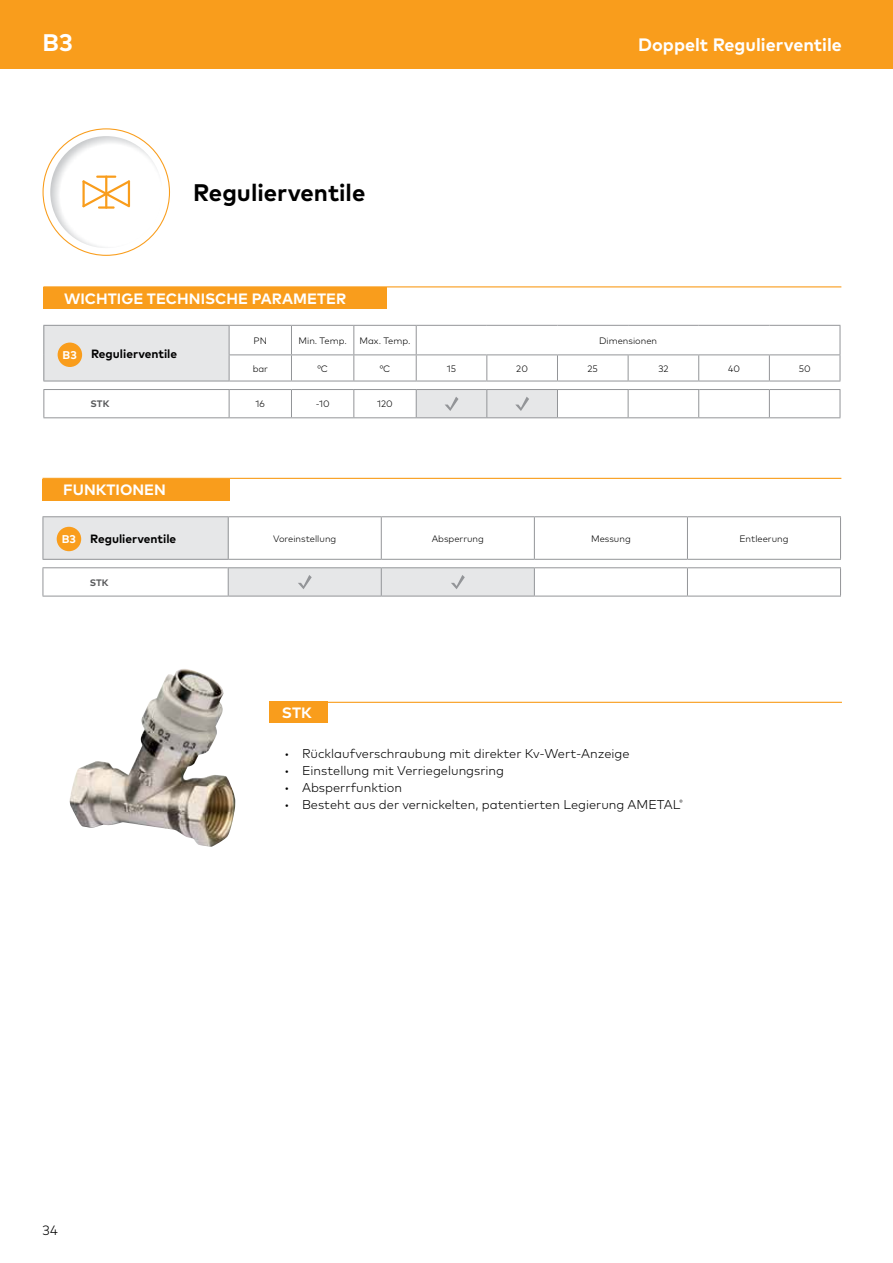
<style>
.page{position:relative;width:893px;height:1263px;background:#fff}
.page>*{position:absolute;margin:0;border:0;box-sizing:border-box;transform-origin:0 0}
.t1{font:700 24px "Mark Pro";color:#000}
.t2{font:700 24px "Mark Pro";color:#fff}
.t3{font:700 18px "Mark Pro";color:#fff}
.t4{font:700 15px "Mark Pro";color:#fff}
.t5{font:300 13.5px "Mark Pro";color:#000}
.t6{font:300 12.75px "Mark Pro";color:#000}
.t7{font:700 12px "Mark Pro";color:#000}
.t8{font:700 11.25px "Mark Pro";color:#fff}
.t9{font:700 9.45px "Mark Pro";color:#58595b}
.t10{font:300 9.3px "Mark Pro";color:#000}
</style>
<div class="page">
<div style="left:0;top:0;width:893px;height:68px;background:#f99d1c"></div>
<img style="left:50px;top:136px;width:112px;height:112px;border-radius:56px">
<svg style="left:82px;top:176px;width:48px;height:33px"></svg>
<hr style="left:98px;top:206px;width:17px;height:3px;background:#f99d1c">
<div style="left:43px;top:287px;width:344px;height:22px;background:#f99d1c"></div>
<hr style="left:43px;top:286px;width:798px;height:1px;background:#f99d1c">
<div style="left:44px;top:325px;width:185px;height:56px;background:#e6e7e8"></div>
<hr style="left:43px;top:325px;width:186px;height:1px;background:#939598">
<svg style="left:43px;top:326px;width:1px;height:55px"></svg>
<hr style="left:43px;top:381px;width:186px;height:1px;background:#939598">
<hr style="left:43px;top:417px;width:186px;height:1px;background:#939598">
<hr style="left:229px;top:325px;width:62px;height:1px;background:#939598">
<hr style="left:291px;top:325px;width:63px;height:1px;background:#939598">
<hr style="left:354px;top:325px;width:62px;height:1px;background:#939598">
<hr style="left:416px;top:325px;width:71px;height:1px;background:#939598">
<hr style="left:487px;top:325px;width:70px;height:1px;background:#939598">
<hr style="left:557px;top:325px;width:71px;height:1px;background:#939598">
<hr style="left:628px;top:325px;width:71px;height:1px;background:#939598">
<hr style="left:699px;top:325px;width:70px;height:1px;background:#939598">
<hr style="left:769px;top:325px;width:71px;height:1px;background:#939598">
<hr style="left:229px;top:354px;width:62px;height:1px;background:#939598">
<svg style="left:229px;top:326px;width:1px;height:55px"></svg>
<hr style="left:291px;top:354px;width:63px;height:1px;background:#939598">
<svg style="left:291px;top:326px;width:1px;height:55px"></svg>
<hr style="left:354px;top:354px;width:62px;height:1px;background:#939598">
<svg style="left:353px;top:326px;width:1px;height:55px"></svg>
<hr style="left:416px;top:354px;width:70px;height:1px;background:#939598">
<svg style="left:416px;top:326px;width:1px;height:55px"></svg>
<hr style="left:229px;top:381px;width:62px;height:1px;background:#939598">
<hr style="left:291px;top:381px;width:63px;height:1px;background:#939598">
<hr style="left:354px;top:381px;width:62px;height:1px;background:#939598">
<hr style="left:416px;top:381px;width:70px;height:1px;background:#939598">
<hr style="left:486px;top:354px;width:71px;height:1px;background:#939598">
<svg style="left:486px;top:355px;width:1px;height:26px"></svg>
<hr style="left:557px;top:354px;width:71px;height:1px;background:#939598">
<svg style="left:557px;top:355px;width:1px;height:26px"></svg>
<hr style="left:628px;top:354px;width:71px;height:1px;background:#939598">
<svg style="left:628px;top:355px;width:1px;height:26px"></svg>
<hr style="left:699px;top:354px;width:70px;height:1px;background:#939598">
<svg style="left:698px;top:355px;width:1px;height:26px"></svg>
<hr style="left:769px;top:354px;width:71px;height:1px;background:#939598">
<svg style="left:769px;top:355px;width:1px;height:26px"></svg>
<svg style="left:840px;top:326px;width:1px;height:55px"></svg>
<hr style="left:486px;top:381px;width:71px;height:1px;background:#939598">
<hr style="left:557px;top:381px;width:71px;height:1px;background:#939598">
<hr style="left:628px;top:381px;width:71px;height:1px;background:#939598">
<hr style="left:699px;top:381px;width:70px;height:1px;background:#939598">
<hr style="left:769px;top:381px;width:71px;height:1px;background:#939598">
<hr style="left:229px;top:417px;width:62px;height:1px;background:#939598">
<hr style="left:291px;top:417px;width:63px;height:1px;background:#939598">
<hr style="left:354px;top:417px;width:62px;height:1px;background:#939598">
<hr style="left:557px;top:417px;width:71px;height:1px;background:#939598">
<hr style="left:628px;top:417px;width:71px;height:1px;background:#939598">
<hr style="left:699px;top:417px;width:70px;height:1px;background:#939598">
<hr style="left:769px;top:417px;width:71px;height:1px;background:#939598">
<hr style="left:43px;top:389px;width:186px;height:1px;background:#939598">
<svg style="left:43px;top:390px;width:1px;height:27px"></svg>
<hr style="left:229px;top:389px;width:62px;height:1px;background:#939598">
<svg style="left:229px;top:390px;width:1px;height:27px"></svg>
<hr style="left:291px;top:389px;width:63px;height:1px;background:#939598">
<svg style="left:291px;top:390px;width:1px;height:27px"></svg>
<hr style="left:354px;top:389px;width:62px;height:1px;background:#939598">
<svg style="left:353px;top:390px;width:1px;height:27px"></svg>
<hr style="left:557px;top:389px;width:71px;height:1px;background:#939598">
<hr style="left:628px;top:389px;width:71px;height:1px;background:#939598">
<svg style="left:628px;top:390px;width:1px;height:27px"></svg>
<svg style="left:698px;top:390px;width:1px;height:27px"></svg>
<hr style="left:699px;top:389px;width:70px;height:1px;background:#939598">
<hr style="left:769px;top:389px;width:71px;height:1px;background:#939598">
<svg style="left:769px;top:390px;width:1px;height:27px"></svg>
<svg style="left:840px;top:390px;width:1px;height:27px"></svg>
<svg style="left:416px;top:389px;width:142px;height:29px;background:#dddee0"></svg>
<div style="left:58px;top:343px;width:24px;height:24px;background:#f99d1c;border-radius:50%"></div>
<div style="left:43px;top:479px;width:187px;height:21px;background:#f99d1c"></div>
<hr style="left:43px;top:478px;width:798px;height:1px;background:#f99d1c">
<div style="left:43px;top:517px;width:185px;height:42px;background:#e6e7e8"></div>
<hr style="left:43px;top:516px;width:185px;height:1px;background:#939598">
<hr style="left:43px;top:517px;width:1px;height:42px;background:#939598">
<hr style="left:43px;top:559px;width:185px;height:1px;background:#939598">
<hr style="left:43px;top:596px;width:185px;height:1px;background:#939598">
<hr style="left:228px;top:516px;width:153px;height:1px;background:#939598">
<hr style="left:228px;top:517px;width:1px;height:42px;background:#939598">
<hr style="left:381px;top:516px;width:153px;height:1px;background:#939598">
<hr style="left:381px;top:517px;width:1px;height:42px;background:#939598">
<hr style="left:534px;top:516px;width:153px;height:1px;background:#939598">
<hr style="left:534px;top:517px;width:1px;height:42px;background:#939598">
<hr style="left:687px;top:516px;width:154px;height:1px;background:#939598">
<hr style="left:687px;top:517px;width:1px;height:42px;background:#939598">
<hr style="left:840px;top:517px;width:1px;height:42px;background:#939598">
<hr style="left:228px;top:559px;width:153px;height:1px;background:#939598">
<hr style="left:381px;top:559px;width:153px;height:1px;background:#939598">
<hr style="left:534px;top:559px;width:153px;height:1px;background:#939598">
<hr style="left:687px;top:559px;width:154px;height:1px;background:#939598">
<hr style="left:228px;top:596px;width:153px;height:1px;background:#939598">
<hr style="left:381px;top:596px;width:153px;height:1px;background:#939598">
<hr style="left:534px;top:596px;width:153px;height:1px;background:#939598">
<hr style="left:687px;top:596px;width:154px;height:1px;background:#939598">
<hr style="left:43px;top:567px;width:185px;height:1px;background:#939598">
<svg style="left:43px;top:568px;width:1px;height:28px"></svg>
<hr style="left:535px;top:567px;width:152px;height:1px;background:#939598">
<hr style="left:687px;top:567px;width:154px;height:1px;background:#939598">
<hr style="left:228px;top:567px;width:153px;height:1px;background:#939598">
<hr style="left:381px;top:567px;width:154px;height:1px;background:#939598">
<svg style="left:687px;top:568px;width:1px;height:28px"></svg>
<svg style="left:840px;top:568px;width:1px;height:28px"></svg>
<svg style="left:228px;top:568px;width:307px;height:28px;background:#e2e3e4"></svg>
<div style="left:57px;top:527px;width:24px;height:24px;background:#f99d1c;border-radius:50%"></div>
<div style="left:269px;top:702px;width:58px;height:21px;background:#f99d1c"></div>
<hr style="left:269px;top:702px;width:573px;height:1px;background:#f99d1c">
<img style="left:69px;top:669px;width:167px;height:178px">
<h1 class="t2" style="left:43px;top:24px;width:32px">B3</h1>
<h1 class="t1" style="left:193px;top:174px;width:174px">Regulierventile</h1>
<p class="t4" style="left:64px;top:287px;width:284px">WICHTIGE TECHNISCHE PARAMETER</p>
<h2 class="t3" style="left:638px;top:31px;width:205px">Doppelt Regulierventile</h2>
<p class="t8" style="left:63px;top:347px;width:16px">B3</p>
<p class="t7" style="left:91px;top:345px;width:88px">Regulierventile</p>
<p class="t10" style="left:254px;top:333px;width:15px">PN</p>
<p class="t10" style="left:299px;top:333px;width:50px">Min. Temp.</p>
<p class="t10" style="left:359px;top:333px;width:53px">Max. Temp.</p>
<p class="t10" style="left:599px;top:333px;width:60px">Dimensionen</p>
<p class="t10" style="left:253px;top:361px;width:17px">bar</p>
<p class="t10" style="left:317px;top:361px;width:12px">°C</p>
<p class="t10" style="left:380px;top:361px;width:12px">°C</p>
<p class="t10" style="left:447px;top:361px;width:11px">15</p>
<p class="t10" style="left:516px;top:361px;width:13px">20</p>
<p class="t10" style="left:588px;top:361px;width:12px">25</p>
<p class="t10" style="left:658px;top:361px;width:12px">32</p>
<p class="t10" style="left:728px;top:361px;width:13px">40</p>
<p class="t10" style="left:799px;top:361px;width:13px">50</p>
<p class="t9" style="left:91px;top:397px;width:20px">STK</p>
<p class="t10" style="left:256px;top:397px;width:11px">16</p>
<p class="t10" style="left:316px;top:397px;width:15px">-10</p>
<p class="t10" style="left:377px;top:397px;width:17px">120</p>
<p class="t4" style="left:63px;top:479px;width:104px">FUNKTIONEN</p>
<p class="t7" style="left:90px;top:529px;width:88px">Regulierventile</p>
<p class="t10" style="left:273px;top:531px;width:65px">Voreinstellung</p>
<p class="t10" style="left:432px;top:531px;width:54px">Absperrung</p>
<p class="t10" style="left:591px;top:531px;width:41px">Messung</p>
<p class="t10" style="left:739px;top:531px;width:51px">Entleerung</p>
<p class="t9" style="left:90px;top:575px;width:20px">STK</p>
<p class="t8" style="left:62px;top:531px;width:16px">B3</p>
<p class="t4" style="left:282px;top:702px;width:31px">STK</p>
<p class="t5" style="left:43px;top:1220px;width:17px">34</p>
<p class="t6" style="left:284px;top:743px;width:347px">• Rücklaufverschraubung mit direkter Kv-Wert-Anzeige</p>
<p class="t6" style="left:284px;top:761px;width:222px">• Einstellung mit Verriegelungsring</p>
<p class="t6" style="left:284px;top:778px;width:120px">• Absperrfunktion</p>
<p class="t6" style="left:284px;top:795px;width:400px">• Besteht aus der vernickelten, patentierten Legierung AMETAL<sup>®</sup></p>
</div>
